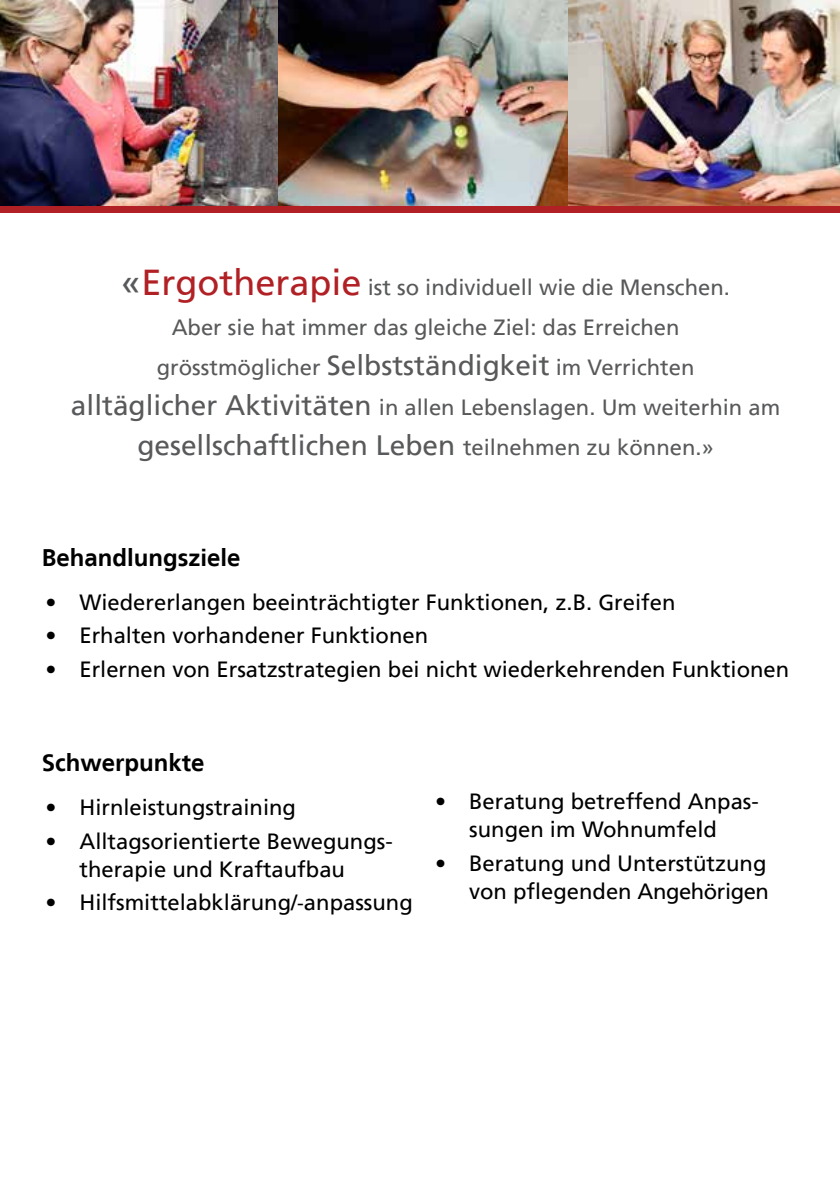
<style>
.page{position:relative;width:840px;height:1191px;background:#fff}
.page>*{position:absolute;margin:0;border:0;box-sizing:border-box;transform-origin:0 0}
.t1{font:28px "Frutiger LT";color:#58595b}
.t2{font:700 24px "Frutiger LT";color:#000}
.t3{font:22px/28px "Frutiger LT";color:#000}
.t4{font:22px/40px "Frutiger LT";color:#58595b;text-align:center}
.s1{font-size:36px}
.s2{font-size:36px;color:#b12024}
.s3{font-size:28px}
.s4{font-size:22px}
.s5{font-size:20px}
</style>
<div class="page">
<img style="left:567px;top:0;width:273px;height:210px">
<img style="left:0;top:0;width:278px;height:207px">
<img style="left:278px;top:0;width:289px;height:207px">
<div style="left:0;top:207px;width:839px;height:6px;background:#b12024"></div>
<p class="t4" style="left:71px;top:268px;width:710px"><span class="s1">«</span><span class="s2">Ergotherapie</span> ist so individuell wie die Menschen.<br>Aber sie hat immer das gleiche Ziel: das Erreichen<br>grösstmöglicher <span class="s3">Selbstständigkeit</span> im Verrichten<br><span class="s3">alltäglicher Aktivitäten</span> in allen Lebenslagen. Um weiterhin am</p>
<p class="t1" style="left:137px;top:429px;width:577px">gesellschaftlichen Leben <span class="s4">teilnehmen zu können.»</span></p>
<p class="t2" style="left:42px;top:543px;width:200px">Behandlungsziele</p>
<p class="t3" style="left:45px;top:588px;width:631px">• Wiedererlangen beeinträchtigter Funktionen, z.B. Greifen</p>
<p class="t3" style="left:45px;top:622px;width:384px">• Erhalten vorhandener Funktionen</p>
<p class="t3" style="left:45px;top:655px;width:745px">• Erlernen von Ersatzstrategien bei nicht wiederkehrenden Funktionen</p>
<p class="t2" style="left:42px;top:748px;width:164px">Schwerpunkte</p>
<p class="t3" style="left:45px;top:793px;width:252px">• Hirnleistungstraining</p>
<p class="t3" style="left:79px;top:827px;width:314px;text-indent:-34px">• Alltagsorientierte Bewegungs&shy;therapie und Kraftaufbau</p>
<p class="t3" style="left:45px;top:888px;width:369px">• Hilfsmittelabklärung/<span class="s5">-</span>anpassung</p>
<p class="t3" style="left:435px;top:787px;width:325px;text-align:center">• Beratung betreffend Anpas&shy;sungen im Wohnumfeld</p>
<p class="t3" style="left:435px;top:849px;width:335px;text-align:right">• Beratung und Unterstützung von pflegenden Angehörigen</p>
</div>
